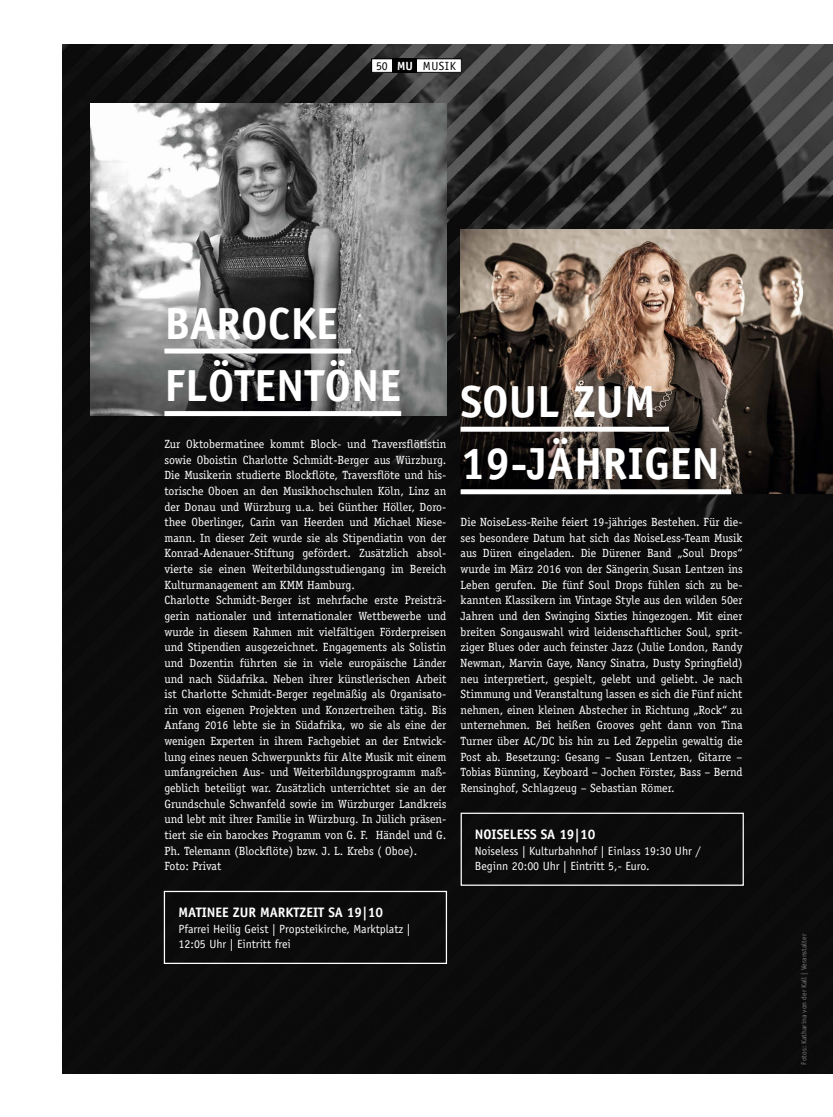
<style>
.page{position:relative;width:833px;height:1117px;background:#fff}
.page>*{position:absolute;margin:0;border:0;box-sizing:border-box;transform-origin:0 0}
.t1{font:700 45px/62.5px "Officina Sans";color:#fff}
.t2{font:700 13.75px "Officina Sans";color:#fff}
.t3{font:11.88px/15.6px "Officina Serif";color:#fff}
.t4{font:11.88px/15.6px "Officina Sans";color:#fff}
.t5{font:11.88px "Officina Sans";letter-spacing:.05em;color:#000}
.t6{font:7.5px "Officina Sans";color:#7b7b7a}
.s1{font-weight:700;color:#fff}
</style>
<div class="page">
<img style="left:62px;top:44px;width:771px;height:1029px">
<div style="left:371px;top:59px;width:90px;height:13px;background:#fff"></div>
<div style="left:371px;top:58px;width:91px;height:15px;border:1px solid #000"></div>
<div style="left:392px;top:58px;width:25px;height:15px;background:#000"></div>
<img style="left:90px;top:104px;width:356px;height:312px">
<img style="left:460px;top:229px;width:373px;height:264px">
<div style="left:164px;top:348px;width:187px;height:5px;background:#fff"></div>
<div style="left:164px;top:411px;width:237px;height:5px;background:#fff"></div>
<div style="left:460px;top:426px;width:209px;height:5px;background:#fff"></div>
<div style="left:460px;top:489px;width:271px;height:5px;background:#fff"></div>
<div style="left:164px;top:890px;width:283px;height:73px;border:1px solid #fff"></div>
<div style="left:460px;top:812px;width:284px;height:73px;border:1px solid #fff"></div>
<p class="t5" style="left:376px;top:59px;width:82px">50 <span class="s1">MU</span> MUSIK</p>
<h1 class="t1" style="left:164px;top:291px;width:238px">BAROCKE<br>FLÖTENTÖNE</h1>
<p class="t3" style="left:164px;top:436px;width:283px">Zur Oktobermatinee kommt Block- und Traversflötistin sowie Oboistin Charlotte Schmidt-Berger aus Würzburg.<br>Die Musikerin studierte Blockflöte, Traversflöte und his&shy;torische Oboen an den Musikhochschulen Köln, Linz an der Donau und Würzburg u.a. bei Günther Höller, Doro&shy;thee Oberlinger, Carin van Heerden und Michael Niese&shy;mann. In dieser Zeit wurde sie als Stipendiatin von der Konrad-Adenauer-Stiftung gefördert. Zusätzlich absol&shy;vierte sie einen Weiterbildungsstudiengang im Bereich Kulturmanagement am KMM Hamburg.<br>Charlotte Schmidt-Berger ist mehrfache erste Preisträ&shy;gerin nationaler und internationaler Wettbewerbe und wurde in diesem Rahmen mit vielfältigen Förderpreisen und Stipendien ausgezeichnet. Engagements als Solistin und Dozentin führten sie in viele europäische Länder und nach Südafrika. Neben ihrer künstlerischen Arbeit ist Charlotte Schmidt-Berger regelmäßig als Organisato&shy;rin von eigenen Projekten und Konzertreihen tätig. Bis Anfang 2016 lebte sie in Südafrika, wo sie als eine der wenigen Experten in ihrem Fachgebiet an der Entwick&shy;lung eines neuen Schwerpunkts für Alte Musik mit einem umfangreichen Aus- und Weiterbildungsprogramm maß&shy;geblich beteiligt war. Zusätzlich unterrichtet sie an der Grundschule Schwanfeld sowie im Würzburger Landkreis und lebt mit ihrer Familie in Würzburg. In Jülich präsen&shy;tiert sie ein barockes Programm von G. F. Händel und G.<br>Ph. Telemann (Blockflöte) bzw. J. L. Krebs ( Oboe).<br>Foto: Privat</p>
<p class="t2" style="left:179px;top:903px;width:206px">MATINEE ZUR MARKTZEIT SA 19|10</p>
<p class="t4" style="left:179px;top:920px;width:233px">Pfarrei Heilig Geist | Propsteikirche, Marktplatz |<br>12:05 Uhr | Eintritt frei</p>
<h1 class="t1" style="left:460px;top:369px;width:261px">SOUL ZUM<br>19-JÄHRIGEN</h1>
<p class="t3" style="left:460px;top:514px;width:283px;text-align:justify">Die NoiseLess-Reihe feiert 19-jähriges Bestehen. Für die&shy;ses besondere Datum hat sich das NoiseLess-Team Musik aus Düren eingeladen. Die Dürener Band „Soul Drops“ wurde im März 2016 von der Sängerin Susan Lentzen ins Leben gerufen. Die fünf Soul Drops fühlen sich zu be&shy;kannten Klassikern im Vintage Style aus den wilden 50er Jahren und den Swinging Sixties hingezogen. Mit einer breiten Songauswahl wird leidenschaftlicher Soul, sprit&shy;ziger Blues oder auch feinster Jazz (Julie London, Randy Newman, Marvin Gaye, Nancy Sinatra, Dusty Springfield) neu interpretiert, gespielt, gelebt und geliebt. Je nach Stimmung und Veranstaltung lassen es sich die Fünf nicht nehmen, einen kleinen Abstecher in Richtung „Rock“ zu unternehmen. Bei heißen Grooves geht dann von Tina Turner über AC/DC bis hin zu Led Zeppelin gewaltig die Post ab. Besetzung: Gesang – Susan Lentzen, Gitarre – Tobias Bünning, Keyboard – Jochen Förster, Bass – Bernd Rensinghof, Schlagzeug – Sebastian Römer.</p>
<p class="t2" style="left:475px;top:825px;width:122px">NOISELESS SA 19|10</p>
<p class="t4" style="left:475px;top:842px;width:227px">Noiseless | Kulturbahnhof | Einlass 19:30 Uhr /<br>Beginn 20:00 Uhr | Eintritt 5,- Euro.</p>
<p class="t6" style="left:799px;top:1064px;width:132px;rotate:-90deg">Fotos: Katharina von der Kall | Veranstalter</p>
</div>
